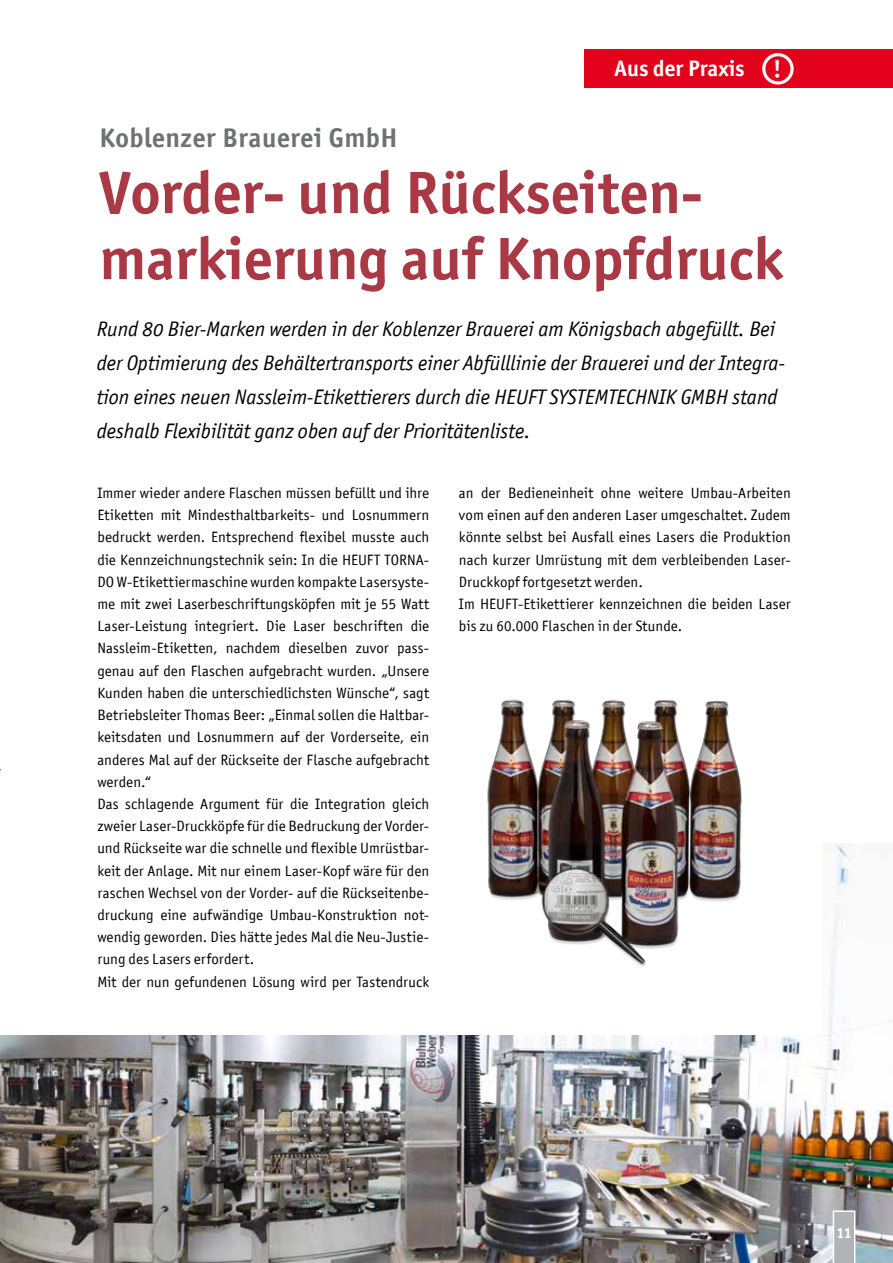
<style>
.page{position:relative;width:893px;height:1263px;background:#fff}
.page>*{position:absolute;margin:0;border:0;box-sizing:border-box;transform-origin:0 0}
.t1{font:700 60px/66px "Officina San ITC";color:#a93945}
.t2{font:700 27px "Officina San ITC";letter-spacing:.02em;color:#707172}
.t3{font:700 22.35px "Officina San ITC";color:#fff}
.t4{font:21px/34.2px "Officina San ITC Book Ital OS";color:#000}
.t5{font:15px/22.2px "Officina San ITC";letter-spacing:.01em;color:#000}
.t6{font:700 15px "Officina San ITC";color:#fff}
.s1{font-size:23.85px}
</style>
<div class="page">
<img style="left:0;top:843px;width:893px;height:420px">
<div style="left:0;top:431px;width:823px;height:604px;background:#fff"></div>
<img style="left:487px;top:699px;width:255px;height:268px">
<div style="left:585px;top:49px;width:308px;height:39px;background:#e2001a"></div>
<div style="left:762px;top:53px;width:32px;height:32px;border:3px solid #fff;border-radius:50%"></div>
<svg style="left:832px;top:1210px;width:24px;height:53px"></svg>
<p class="t3" style="left:615px;top:55px;width:168px">Aus der Praxis <span class="s1">!</span></p>
<p class="t2" style="left:99px;top:121px;width:300px">Koblenzer Brauerei GmbH</p>
<p class="t1" style="left:99px;top:159px;width:685px">Vorder- und Rückseiten&shy;markierung auf Knopfdruck</p>
<p class="t4" style="left:97px;top:312px;width:690px">Rund 80 Bier-Marken werden in der Koblenzer Brauerei am Königsbach abgefüllt. Bei der Optimierung des Behältertransports einer Abfülllinie der Brauerei und der Integra&shy;tion eines neuen Nassleim-Etikettierers durch die HEUFT SYSTEMTECHNIK GMBH stand deshalb Flexibilität ganz oben auf der Prioritätenliste.</p>
<p class="t5" style="left:97px;top:482px;width:333px">Immer wieder andere Flaschen müssen befüllt und ihre Etiketten mit Mindesthaltbarkeits- und Losnummern bedruckt werden. Entsprechend flexibel musste auch die Kennzeichnungstechnik sein: In die HEUFT TORNA-DO W-Etikettiermaschine wurden kompakte Lasersyste&shy;me mit zwei Laserbeschriftungsköpfen mit je 55 Watt Laser-Leistung integriert. Die Laser beschriften die Nassleim-Etiketten, nachdem dieselben zuvor pass&shy;genau auf den Flaschen aufgebracht wurden. „Unsere Kunden haben die unterschiedlichsten Wünsche“, sagt Betriebsleiter Thomas Beer: „Einmal sollen die Haltbar&shy;keitsdaten und Losnummern auf der Vorderseite, ein anderes Mal auf der Rückseite der Flasche aufgebracht werden.“<br>Das schlagende Argument für die Integration gleich zweier Laser-Druckköpfe für die Bedruckung der Vorder&shy;und Rückseite war die schnelle und flexible Umrüstbar&shy;keit der Anlage. Mit nur einem Laser-Kopf wäre für den raschen Wechsel von der Vorder- auf die Rückseitenbe&shy;druckung eine aufwändige Umbau-Konstruktion not&shy;wendig geworden. Dies hätte jedes Mal die Neu-Justie&shy;rung des Lasers erfordert.<br>Mit der nun gefundenen Lösung wird per Tastendruck</p>
<p class="t5" style="left:459px;top:482px;width:333px">an der Bedieneinheit ohne weitere Umbau-Arbeiten vom einen auf den anderen Laser umgeschaltet. Zudem könnte selbst bei Ausfall eines Lasers die Produktion nach kurzer Umrüstung mit dem verbleibenden Laser-Druckkopf fortgesetzt werden.<br>Im HEUFT-Etikettierer kennzeichnen die beiden Laser bis zu 60.000 Flaschen in der Stunde.</p>
<p class="t6" style="left:836px;top:1223px;width:17px">11</p>
</div>
